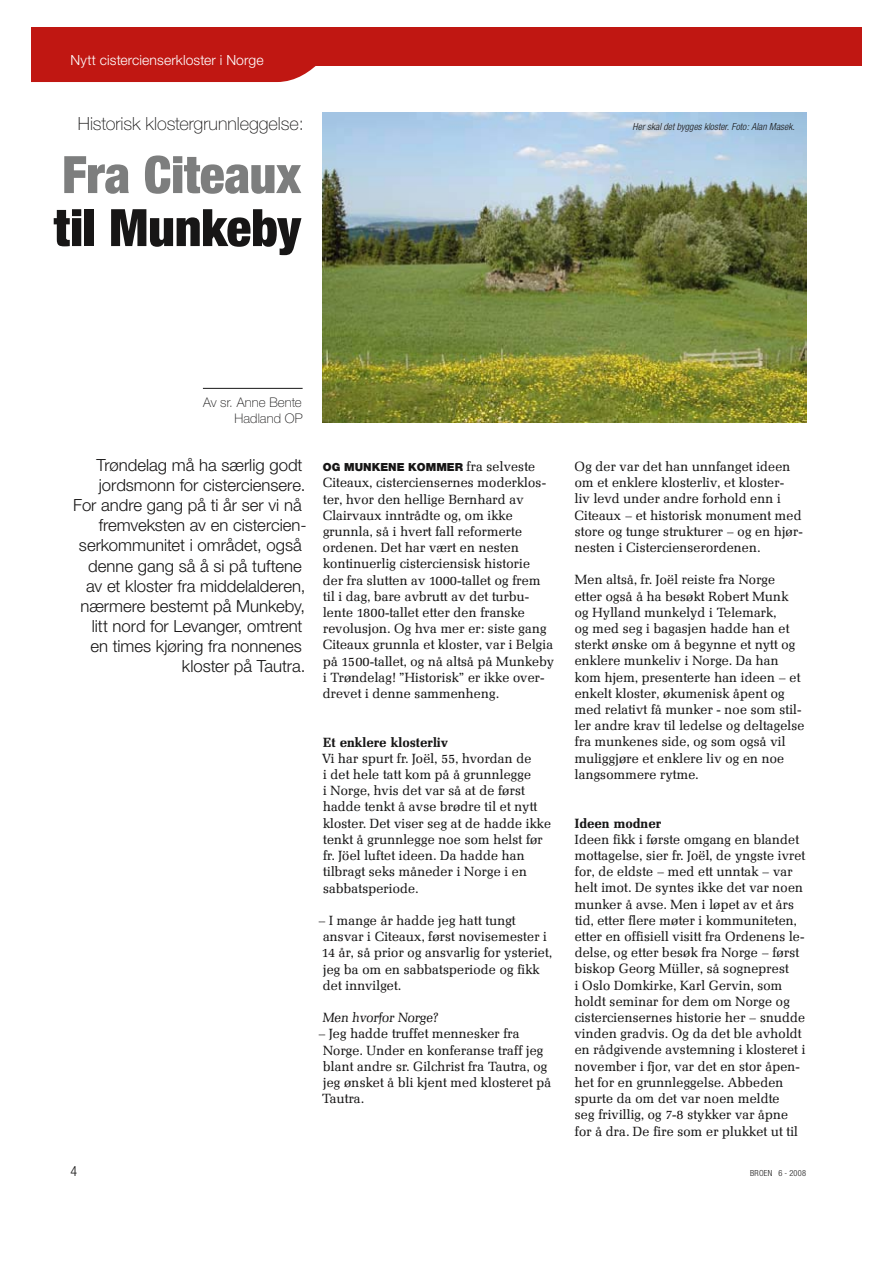
<style>
.page{position:relative;width:893px;height:1263px;background:#fff}
.page>*{position:absolute;margin:0;border:0;box-sizing:border-box;transform-origin:0 0}
.t1{font:900 condensed 51.6px "Helvetica Neue";letter-spacing:-.01em;color:#7d7e7e}
.t2{font:900 condensed 51.6px "Helvetica Neue";letter-spacing:-.005em;color:#171616}
.t3{font:100 18.15px "Helvetica Neue";letter-spacing:-.005em;color:#171616}
.t4{font:300 16.8px/20.1px "Helvetica Neue";color:#171616;text-align:right}
.t5{font:300 13.95px "Helvetica Neue";letter-spacing:.005em;color:#fff}
.t6{font:300 condensed 13.95px "Helvetica Neue";color:#171616}
.t7{font:13.2px/16.2px "Melchior BSK";color:#171616}
.t8{font:700 13.2px "Melchior BSK";color:#171616}
.t9{font:100 13.2px/15.9px "Helvetica Neue";letter-spacing:.01em;color:#171616;text-align:right}
.t10{font:italic 13.2px "Melchior BSK";color:#171616}
.t11{font:900 11.1px "Helvetica Neue";color:#171616}
.t12{font:italic 300 condensed 9.75px "Helvetica Neue";letter-spacing:.01em;color:#171616}
.t13{font:300 condensed 8.4px "Helvetica Neue";letter-spacing:.035em;color:#171616}
.s1{font-family:"Melchior BSK";font-weight:400;font-size:13.2px}
</style>
<div class="page">
<img style="left:322px;top:112px;width:484px;height:311px">
<hr style="left:203px;top:388px;width:100px;height:1px;background:#171616">
<div style="left:31px;top:27px;width:830px;height:39px;background:#c01712"></div>
<div style="left:31px;top:66px;width:285px;height:16px;background:#c01712"></div>
<p class="t5" style="left:71px;top:55px;width:195px">Nytt cistercienserkloster i Norge</p>
<h2 class="t3" style="left:78px;top:117px;width:227px">Historisk klostergrunnleggelse:</h2>
<h1 class="t1" style="left:62px;top:156px;width:241px">Fra Citeaux</h1>
<h1 class="t2" style="left:54px;top:209px;width:249px">til Munkeby</h1>
<p class="t12" style="left:633px;top:124px;width:164px">Her skal det bygges kloster. Foto: Alan Masek.</p>
<p class="t9" style="left:203px;top:395px;width:101px">Av sr. Anne Bente<br>Hadland OP</p>
<p class="t4" style="left:73px;top:457px;width:235px">Trøndelag må ha særlig godt jordsmonn for cisterciensere.<br>For andre gang på ti år ser vi nå fremveksten av en cistercien&shy;serkommunitet i området, også denne gang så å si på tuftene av et kloster fra middelalderen, nærmere bestemt på Munkeby, litt nord for Levanger, omtrent<br>en times kjøring fra nonnenes kloster på Tautra.</p>
<p class="t11" style="left:323px;top:463px;width:214px">OG MUNKENE KOMMER <span class="s1">fra selveste</span></p>
<p class="t7" style="left:323px;top:475px;width:233px">Citeaux, cisterciensernes moderklos&shy;ter, hvor den hellige Bernhard av Clairvaux inntrådte og, om ikke grunnla, så i hvert fall reformerte ordenen. Det har vært en nesten kontinuerlig cisterciensisk historie<br>der fra slutten av 1000-tallet og frem til i dag, bare avbrutt av det turbu&shy;lente 1800-tallet etter den franske revolusjon. Og hva mer er: siste gang Citeaux grunnla et kloster, var i Belgia på 1500-tallet, og nå altså på Munkeby i Trøndelag! ”Historisk” er ikke over&shy;drevet i denne sammenheng.</p>
<p class="t8" style="left:323px;top:734px;width:126px">Et enklere klosterliv</p>
<p class="t7" style="left:322px;top:751px;width:231px">Vi har spurt fr. Joël, 55, hvordan de<br>i det hele tatt kom på å grunnlegge<br>i Norge, hvis det var så at de først hadde tenkt å avse brødre til et nytt kloster. Det viser seg at de hadde ikke tenkt å grunnlegge noe som helst før fr. Jöel luftet ideen. Da hadde han tilbragt seks måneder i Norge i en sabbatsperiode.</p>
<p class="t7" style="left:318px;top:913px;width:235px">– I mange år hadde jeg hatt tungt ansvar i Citeaux, først novisemester i<br>14 år, så prior og ansvarlig for ysteriet, jeg ba om en sabbatsperiode og fikk det innvilget.</p>
<p class="t10" style="left:322px;top:1012px;width:117px">Men hvorfor Norge?</p>
<p class="t7" style="left:318px;top:1027px;width:235px">– Jeg hadde truffet mennesker fra<br>Norge. Under en konferanse traff jeg blant andre sr. Gilchrist fra Tautra, og jeg ønsket å bli kjent med klosteret på<br>Tautra.</p>
<p class="t7" style="left:574px;top:459px;width:230px">Og der var det han unnfanget ideen om et enklere klosterliv, et kloster-<br>liv levd under andre forhold enn i Citeaux – et historisk monument med store og tunge strukturer – og en hjør&shy;nesten i Cistercienserordenen.</p>
<p class="t7" style="left:575px;top:572px;width:231px">Men altså, fr. Joël reiste fra Norge etter også å ha besøkt Robert Munk og Hylland munkelyd i Telemark,<br>og med seg i bagasjen hadde han et sterkt ønske om å begynne et nytt og enklere munkeliv i Norge. Da han kom hjem, presenterte han ideen – et enkelt kloster, økumenisk åpent og med relativt få munker - noe som stil&shy;ler andre krav til ledelse og deltagelse fra munkenes side, og som også vil muliggjøre et enklere liv og en noe langsommere rytme.</p>
<p class="t8" style="left:575px;top:815px;width:88px">Ideen modner</p>
<p class="t7" style="left:574px;top:832px;width:233px">Ideen fikk i første omgang en blandet mottagelse, sier fr. Joël, de yngste ivret for, de eldste – med ett unntak – var helt imot. De syntes ikke det var noen munker å avse. Men i løpet av et års tid, etter flere møter i kommuniteten, etter en offisiell visitt fra Ordenens le&shy;delse, og etter besøk fra Norge – først biskop Georg Müller, så sogneprest<br>i Oslo Domkirke, Karl Gervin, som holdt seminar for dem om Norge og cisterciensernes historie her – snudde vinden gradvis. Og da det ble avholdt en rådgivende avstemning i klosteret i november i fjor, var det en stor åpen&shy;het for en grunnleggelse. Abbeden spurte da om det var noen meldte<br>seg frivillig, og 7-8 stykker var åpne for å dra. De fire som er plukket ut til</p>
<p class="t6" style="left:71px;top:1166px;width:8px">4</p>
<p class="t13" style="left:750px;top:1170px;width:58px">BROEN 6 - 2008</p>
</div>
